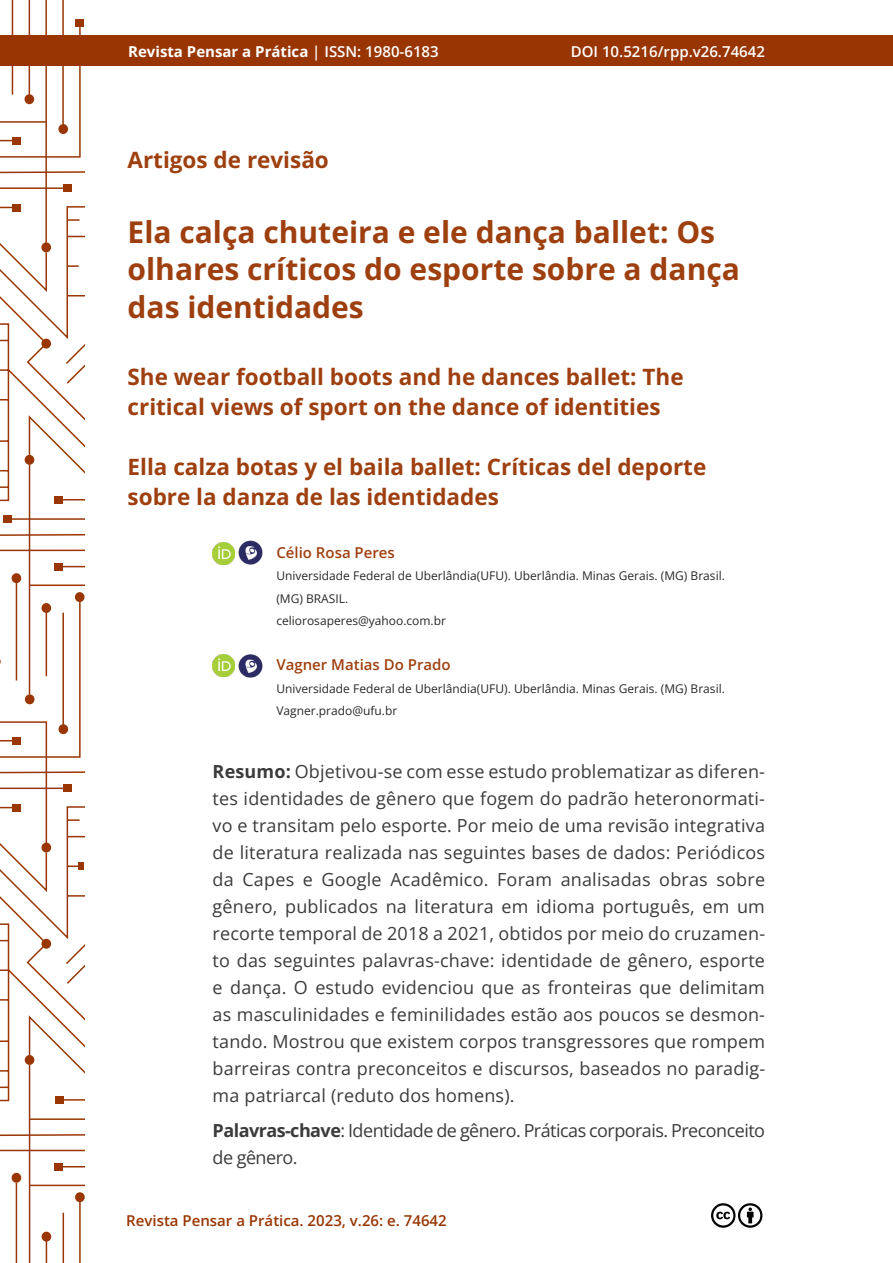
<style>
.page{position:relative;width:893px;height:1263px;background:#fff}
.page>*{position:absolute;margin:0;border:0;box-sizing:border-box;transform-origin:0 0}
.t1{font:700 30px/37.5px "Open Sans";color:#9e3f0f}
.t2{font:700 22.5px/30px "Open Sans";color:#9e3f0f}
.t3{font:18px/27px "Open Sans";letter-spacing:-.03em;color:#3c3b3b;text-align:justify}
.t4{font:600 15px "Open Sans";color:#983503}
.t5{font:700 15px "Open Sans";color:#fff}
.t6{font:600 15px "Open Sans";color:#9e3f0f}
.t7{font:600 15px "Open Sans";color:#fff}
.t8{font:12px/22.5px "Open Sans";color:#282827}
.s1{font-weight:600}
.s2{font-weight:700}
</style>
<div class="page">
<div style="left:0;top:35px;width:893px;height:30px;background:#983503"></div>
<hr style="left:12px;top:1px;width:1px;height:94px;background:#993603">
<hr style="left:29px;top:1px;width:1px;height:94px;background:#993603">
<hr style="left:45px;top:1px;width:2px;height:242px;background:#993603">
<hr style="left:62px;top:1px;width:2px;height:123px;background:#993603">
<svg style="left:0;top:26px;width:84px;height:94px"></svg>
<div style="left:76px;top:19px;width:8px;height:8px;background:#993603"></div>
<svg style="left:0;top:120px;width:84px;height:203px"></svg>
<svg style="left:0;top:323px;width:84px;height:398px"></svg>
<svg style="left:0;top:721px;width:84px;height:541px"></svg>
<div style="left:42px;top:1232px;width:9px;height:9px;background:#993603;border-radius:50%"></div>
<svg style="left:0;top:923px;width:84px;height:314px"></svg>
<div style="left:79px;top:862px;width:5px;height:8px;background:#993603"></div>
<svg style="left:711px;top:1203px;width:52px;height:25px"></svg>
<img style="left:213px;top:655px;width:22px;height:22px">
<img style="left:238px;top:654px;width:25px;height:24px">
<img style="left:213px;top:542px;width:22px;height:22px">
<img style="left:238px;top:540px;width:25px;height:25px">
<p class="t5" style="left:128px;top:42px;width:312px">Revista Pensar a Prática <span class="s1">| ISSN: 1980-6183</span></p>
<p class="t7" style="left:571px;top:42px;width:196px">DOI 10.5216/rpp.v26.74642</p>
<p class="t2" style="left:128px;top:144px;width:203px">Artigos de revisão</p>
<h1 class="t1" style="left:128px;top:212px;width:614px">Ela calça chuteira e ele dança ballet: Os olhares críticos do esporte sobre a dança das identidades</h1>
<p class="t2" style="left:128px;top:361px;width:558px">She wear football boots and he dances ballet: The critical views of sport on the dance of identities</p>
<p class="t2" style="left:128px;top:451px;width:580px">Ella calza botas y el baila ballet: Críticas del deporte sobre la danza de las identidades</p>
<p class="t6" style="left:276px;top:542px;width:120px">Célio Rosa Peres</p>
<p class="t8" style="left:276px;top:564px;width:450px">Universidade Federal de Uberlândia(UFU). Uberlândia. Minas Gerais. (MG) Brasil. (MG) BRASIL.<br>celiorosaperes@yahoo.com.br</p>
<p class="t6" style="left:276px;top:654px;width:176px">Vagner Matias Do Prado</p>
<p class="t8" style="left:276px;top:677px;width:450px">Universidade Federal de Uberlândia(UFU). Uberlândia. Minas Gerais. (MG) Brasil.<br>Vagner.prado@ufu.br</p>
<p class="t3" style="left:213px;top:757px;width:554px"><span class="s2">Resumo:</span> Objetivou-se com esse estudo problematizar as diferen&shy;tes identidades de gênero que fogem do padrão heteronormati&shy;vo e transitam pelo esporte. Por meio de uma revisão integrativa de literatura realizada nas seguintes bases de dados: Periódicos da Capes e Google Acadêmico. Foram analisadas obras sobre gênero, publicados na literatura em idioma português, em um recorte temporal de 2018 a 2021, obtidos por meio do cruzamen&shy;to das seguintes palavras-chave: identidade de gênero, esporte e dança. O estudo evidenciou que as fronteiras que delimitam as masculinidades e feminilidades estão aos poucos se desmon&shy;tando. Mostrou que existem corpos transgressores que rompem barreiras contra preconceitos e discursos, baseados no paradig&shy;ma patriarcal (reduto dos homens).</p>
<p class="t3" style="left:213px;top:1117px;width:554px"><span class="s2">Palavras-chave</span>: Identidade de gênero. Práticas corporais. Preconceito de gênero.</p>
<p class="t4" style="left:126px;top:1210px;width:322px">Revista Pensar a Prática. 2023, v.26: e. 74642</p>
</div>
